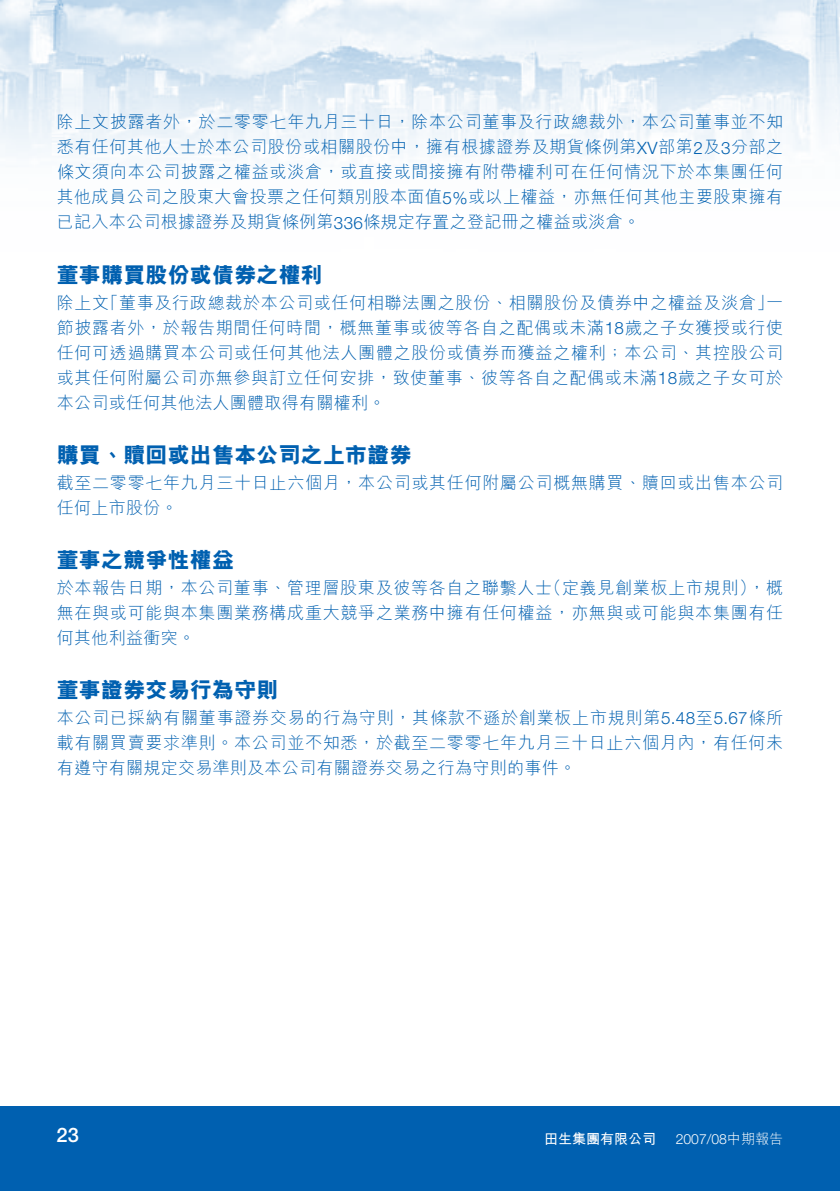
<style>
.page{position:relative;width:840px;height:1191px;background:#fff}
.page>*{position:absolute;margin:0;border:0;box-sizing:border-box;transform-origin:0 0}
.t1{font:800 22px "M Hei HK";letter-spacing:.01em;color:#0060b0}
.t2{font:500 20px "Helvetica Neue LT Std";color:#fff}
.t3{font:300 17px/25px "M Hei HK";letter-spacing:.04em;color:#0060b0}
.t4{font:300 14px "Helvetica Neue";color:#fff}
.t5{font:700 14px "M Hei HK";color:#fff}
.s1{font-family:"Helvetica Neue"}
.s2{font-family:"M Hei HK"}
</style>
<div class="page">
<img style="left:0;top:0;width:840px;height:167px">
<hr style="left:839px;top:1105px;width:1px;height:86px;background:#0060b0">
<div style="left:0;top:1106px;width:839px;height:85px;background:#0060b0"></div>
<p class="t3" style="left:57px;top:109px;width:727px;text-align:justify">除上文披露者外，於二零零七年九月三十日，除本公司董事及行政總裁外，本公司董事並不知悉有任何其他人士於本公司股份或相關股份中，擁有根據證券及期貨條例第<span class="s1">XV</span>部第 及<span class="s1">2 3</span>分部之條文須向本公司披露之權益或淡倉，或直接或間接擁有附帶權利可在任何情況下於本集團任何其他成員公司之股東大會投票之任何類別股本面值<span class="s1">5%</span>或以上權益，亦無任何其他主要股東擁有已記入本公司根據證券及期貨條例第<span class="s1">336</span>條規定存置之登記冊之權益或淡倉。</p>
<p class="t1" style="left:57px;top:260px;width:267px">董事購買股份或債券之權利</p>
<p class="t3" style="left:101px;top:289px;width:683px">「董事及行政總裁於本公司或任何相聯法團之股份、相關股份及債券中之權益及淡倉一」</p>
<p class="t3" style="left:57px;top:289px;width:727px">除上文<br>節披露者外，於報告期間任何時間，概無董事或彼等各自之配偶或未滿<span class="s1">18</span>歲之子女獲授或行使任何可透過購買本公司或任何其他法人團體之股份或債券而獲益之權利；本公司、其控股公司或其任何附屬公司亦無參與訂立任何安排，致使董事、彼等各自之配偶或未滿<span class="s1">18</span>歲之子女可於本公司或任何其他法人團體取得有關權利。</p>
<p class="t1" style="left:57px;top:440px;width:356px">購買、贖回或出售本公司之上市證券</p>
<p class="t3" style="left:57px;top:469px;width:727px">截至二零零七年九月三十日止六個月，本公司或其任何附屬公司概無購買、贖回或出售本公司任何上市股份。</p>
<p class="t1" style="left:57px;top:545px;width:179px">董事之競爭性權益</p>
<p class="t3" style="left:544px;top:574px;width:240px">（定義見創業板上市規則，）概</p>
<p class="t3" style="left:57px;top:574px;width:727px">於本報告日期，本公司董事、管理層股東及彼等各自之聯繫人士<br>無在與或可能與本集團業務構成重大競爭之業務中擁有任何權益，亦無與或可能與本集團有任何其他利益衝突。</p>
<p class="t1" style="left:57px;top:675px;width:223px">董事證券交易行為守則</p>
<p class="t3" style="left:57px;top:704px;width:727px;text-align:justify">本公司已採納有關董事證券交易的行為守則，其條款不遜於創業板上市規則第<span class="s1">5.48</span>至<span class="s1">5.67</span>條所載有關買賣要求準則。本公司並不知悉，於截至二零零七年九月三十日止六個月內，有任何未有遵守有關規定交易準則及本公司有關證券交易之行為守則的事件。</p>
<p class="t2" style="left:56px;top:1123px;width:12px">23</p>
<p class="t5" style="left:543px;top:1128px;width:113px">田生集團有限公司</p>
<p class="t4" style="left:675px;top:1130px;width:109px">2007/08<span class="s2">中期報告</span></p>
</div>
